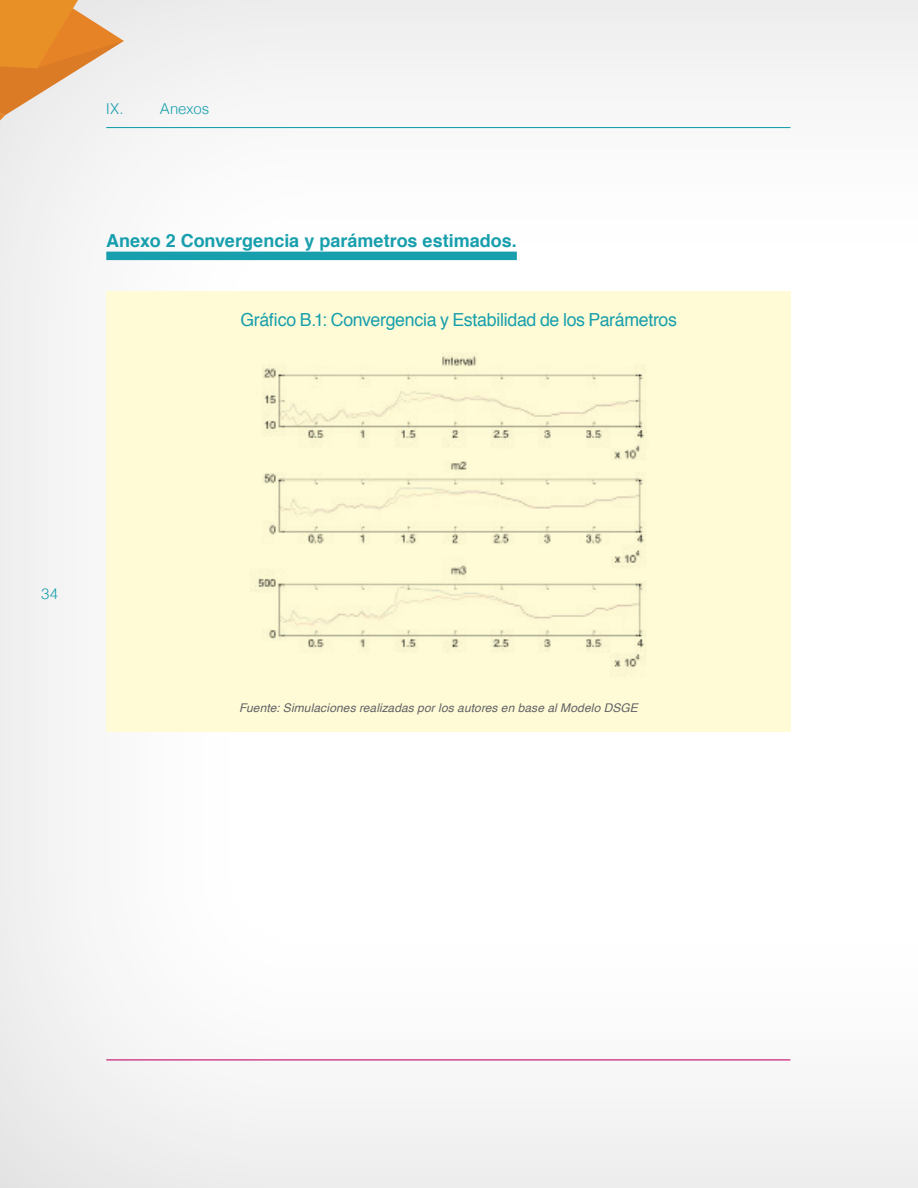
<style>
.page{position:relative;width:918px;height:1188px;background:#fafafa}
.page>*{position:absolute;margin:0;border:0;box-sizing:border-box;transform-origin:0 0}
.t1{font:18px "Helvetica";letter-spacing:-.02em;color:#189fad}
.t2{font:700 18px "Helvetica";color:#189fad}
.t3{font:300 15px "Helvetica";color:#189fad}
.t4{font:italic 12px "Helvetica";letter-spacing:.01em;color:#636366}
</style>
<div class="page">
<hr style="left:106px;top:127px;width:684px;height:1px;background:#189fad">
<hr style="left:106px;top:1059px;width:684px;height:1px;background:#c30162">
<svg style="left:0;top:0;width:148px;height:213px"></svg>
<div style="left:106px;top:291px;width:684px;height:440px;background:#fffbd6"></div>
<div style="left:106px;top:252px;width:411px;height:8px;background:#189fad"></div>
<img style="left:255px;top:355px;width:391px;height:313px">
<p class="t3" style="left:106px;top:96px;width:19px">IX.</p>
<p class="t3" style="left:160px;top:96px;width:51px">Anexos</p>
<h1 class="t2" style="left:106px;top:226px;width:412px">Anexo 2 Convergencia y parámetros estimados.</h1>
<h1 class="t1" style="left:241px;top:306px;width:438px">Gráfico B.1: Convergencia y Estabilidad de los Parámetros</h1>
<p class="t3" style="left:41px;top:581px;width:19px">34</p>
<p class="t4" style="left:239px;top:698px;width:400px">Fuente: Simulaciones realizadas por los autores en base al Modelo DSGE</p>
</div>
